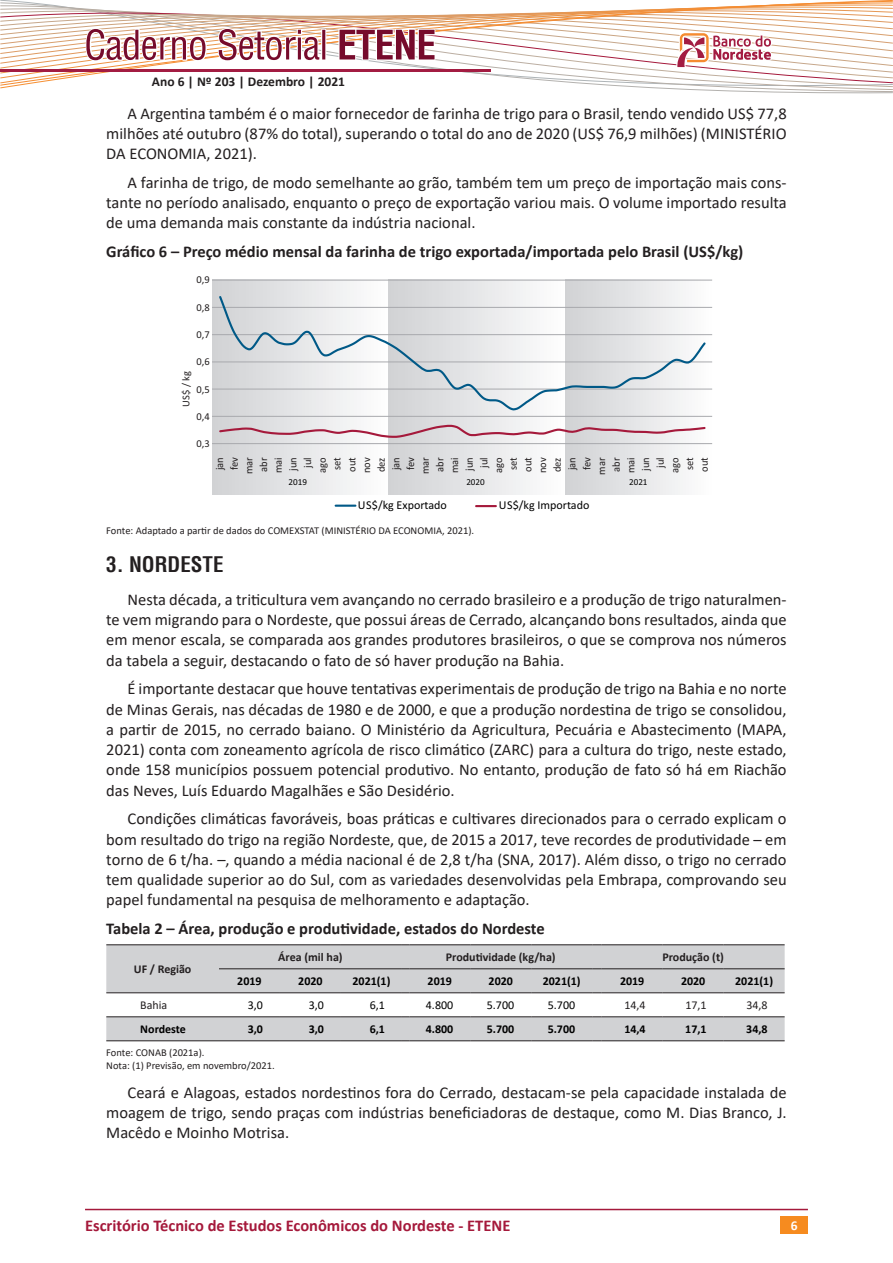
<style>
.page{position:relative;width:893px;height:1263px;background:#fff}
.page>*{position:absolute;margin:0;border:0;box-sizing:border-box;transform-origin:0 0}
.CS_Titulo_2{font:700 condensed 21px "Helvetica";color:#231f20}
.CS_Corpo_normal{font:16.5px/20.2px "Calibri";color:#231f20;text-align:justify}
.CS_Tit_fig_grar{font:700 16.5px "Calibri";color:#231f20}
.t1{font:700 16.5px "Calibri";color:#a5193b}
.t2{font:700 13.5px "Calibri";color:#231f20}
.t3{font:700 13.5px "Calibri";color:#fff}
.CS_Tab{font:700 12px "Calibri";color:#000}
.CS_Tab-2{font:12px "Calibri";color:#000}
.CS_Tab-3{font:700 12px "Calibri";color:#231f20}
.CS_Tab-4{font:12px "Calibri";color:#231f20}
.t4{font:10.95px/14.7px "Calibri";color:#231f20;text-align:right;scale:.96 1}
.CS_Fonte{font:10.5px/12.6px "Calibri";color:#231f20}
.t5{font:9.15px "Calibri";color:#000}
</style>
<div class="page">
<div style="left:781px;top:1216px;width:27px;height:17px;background:#f68b1f"></div>
<hr style="left:85px;top:1209px;width:723px;height:1px;background:#a5193b">
<svg style="left:0;top:0;width:893px;height:335px"></svg>
<hr style="left:0;top:70px;width:490px;height:2px;background:#a31c42">
<div style="left:212px;top:280px;width:176px;height:215px;background:linear-gradient(to right,#d0d1d4,#fdfdfd)"></div>
<div style="left:565px;top:280px;width:147px;height:215px;background:linear-gradient(to right,#d0d1d4,#fdfdfd)"></div>
<div style="left:388px;top:280px;width:177px;height:215px;background:linear-gradient(to right,#d0d1d4,#fdfdfe)"></div>
<hr style="left:212px;top:416px;width:500px;height:1px;background:#a8a9ad">
<hr style="left:212px;top:389px;width:500px;height:1px;background:#a8a9ad">
<hr style="left:212px;top:361px;width:500px;height:1px;background:#a8a9ad">
<hr style="left:212px;top:334px;width:500px;height:1px;background:#a8a9ad">
<hr style="left:212px;top:307px;width:500px;height:1px;background:#a8a9ad">
<hr style="left:212px;top:280px;width:500px;height:1px;background:#a8a9ad">
<hr style="left:212px;top:443px;width:500px;height:1px;background:#a8a9ad">
<svg style="left:217px;top:294px;width:490px;height:117px"></svg>
<svg style="left:218px;top:423px;width:489px;height:16px"></svg>
<svg style="left:336px;top:505px;width:19px;height:2px"></svg>
<hr style="left:476px;top:505px;width:20px;height:2px;background:#a5193b">
<div style="left:106px;top:945px;width:679px;height:95px;background:#d1d2d4"></div>
<hr style="left:106px;top:944px;width:113px;height:1px;background:#231f20">
<hr style="left:219px;top:944px;width:61px;height:1px;background:#231f20">
<hr style="left:280px;top:944px;width:61px;height:1px;background:#231f20">
<hr style="left:341px;top:944px;width:61px;height:1px;background:#231f20">
<hr style="left:409px;top:944px;width:61px;height:1px;background:#231f20">
<hr style="left:470px;top:944px;width:61px;height:1px;background:#231f20">
<hr style="left:531px;top:944px;width:61px;height:1px;background:#231f20">
<hr style="left:602px;top:944px;width:61px;height:1px;background:#231f20">
<hr style="left:663px;top:944px;width:61px;height:1px;background:#231f20">
<hr style="left:724px;top:944px;width:61px;height:1px;background:#231f20">
<hr style="left:219px;top:968px;width:61px;height:1px;background:#231f20">
<hr style="left:280px;top:968px;width:61px;height:1px;background:#231f20">
<hr style="left:341px;top:968px;width:61px;height:1px;background:#231f20">
<hr style="left:409px;top:968px;width:61px;height:1px;background:#231f20">
<hr style="left:470px;top:968px;width:61px;height:1px;background:#231f20">
<hr style="left:531px;top:968px;width:61px;height:1px;background:#231f20">
<hr style="left:602px;top:968px;width:61px;height:1px;background:#231f20">
<hr style="left:663px;top:968px;width:61px;height:1px;background:#231f20">
<hr style="left:724px;top:968px;width:61px;height:1px;background:#231f20">
<svg style="left:106px;top:992px;width:679px;height:25px"></svg>
<hr style="left:602px;top:1016px;width:61px;height:1px;background:#231f20">
<hr style="left:663px;top:1016px;width:61px;height:1px;background:#231f20">
<hr style="left:724px;top:1016px;width:61px;height:1px;background:#231f20">
<hr style="left:106px;top:1040px;width:113px;height:1px;background:#231f20">
<hr style="left:219px;top:1040px;width:61px;height:1px;background:#231f20">
<hr style="left:280px;top:1040px;width:61px;height:1px;background:#231f20">
<hr style="left:341px;top:1040px;width:61px;height:1px;background:#231f20">
<hr style="left:409px;top:1040px;width:61px;height:1px;background:#231f20">
<hr style="left:470px;top:1040px;width:61px;height:1px;background:#231f20">
<hr style="left:531px;top:1040px;width:61px;height:1px;background:#231f20">
<hr style="left:602px;top:1040px;width:61px;height:1px;background:#231f20">
<hr style="left:663px;top:1040px;width:61px;height:1px;background:#231f20">
<hr style="left:724px;top:1040px;width:61px;height:1px;background:#231f20">
<p class="t2" style="left:152px;top:72px;width:195px">Ano 6 | Nº 203 | Dezembro | 2021</p>
<p class="CS_Corpo_normal" style="left:106px;top:103px;width:682px;text-indent:21px">A Argentina também é o maior fornecedor de farinha de trigo para o Brasil, tendo vendido US$ 77,8 milhões até outubro (87% do total), superando o total do ano de 2020 (US$ 76,9 milhões) (MINISTÉRIO DA ECONOMIA, 2021).</p>
<p class="CS_Corpo_normal" style="left:106px;top:172px;width:682px;text-indent:21px">A farinha de trigo, de modo semelhante ao grão, também tem um preço de importação mais cons&shy;tante no período analisado, enquanto o preço de exportação variou mais. O volume importado resulta de uma demanda mais constante da indústria nacional.</p>
<p class="CS_Tit_fig_grar" style="left:106px;top:240px;width:639px">Gráfico 6 – Preço médio mensal da farinha de trigo exportada/importada pelo Brasil (US$/kg)</p>
<p class="CS_Fonte" style="left:196px;top:274px;width:15px">0,9</p>
<p class="CS_Fonte" style="left:196px;top:301px;width:15px">0,8</p>
<p class="CS_Fonte" style="left:196px;top:329px;width:15px">0,7</p>
<p class="CS_Fonte" style="left:196px;top:356px;width:15px">0,6</p>
<p class="CS_Fonte" style="left:196px;top:383px;width:15px">0,5</p>
<p class="CS_Fonte" style="left:196px;top:411px;width:15px">0,4</p>
<p class="CS_Fonte" style="left:196px;top:438px;width:15px">0,3</p>
<p class="CS_Fonte" style="left:180px;top:407px;width:38px;rotate:-90deg">US$ / kg</p>
<p class="t4" style="left:213px;top:474px;width:19px;rotate:-90deg">jan fev mar abr mai jun jul ago set out nov dez jan fev mar abr mai jun jul ago set out nov dez jan fev mar abr mai jun jul ago set out</p>
<p class="CS_Tab-2" style="left:358px;top:500px;width:91px">US$/kg Exportado</p>
<p class="CS_Tab-2" style="left:499px;top:500px;width:92px">US$/kg Importado</p>
<p class="t5" style="left:288px;top:479px;width:20px">2019</p>
<p class="t5" style="left:466px;top:479px;width:20px">2020</p>
<p class="t5" style="left:629px;top:479px;width:20px">2021</p>
<p class="CS_Fonte" style="left:106px;top:524px;width:369px">Fonte: Adaptado a partir de dados do COMEXSTAT (MINISTÉRIO DA ECONOMIA, 2021).</p>
<p class="CS_Titulo_2" style="left:106px;top:551px;width:119px">3. NORDESTE</p>
<p class="CS_Corpo_normal" style="left:106px;top:589px;width:682px;text-indent:21px">Nesta década, a triticultura vem avançando no cerrado brasileiro e a produção de trigo naturalmen&shy;te vem migrando para o Nordeste, que possui áreas de Cerrado, alcançando bons resultados, ainda que em menor escala, se comparada aos grandes produtores brasileiros, o que se comprova nos números da tabela a seguir, destacando o fato de só haver produção na Bahia.</p>
<p class="CS_Corpo_normal" style="left:106px;top:678px;width:682px;text-indent:21px">É importante destacar que houve tentativas experimentais de produção de trigo na Bahia e no norte de Minas Gerais, nas décadas de 1980 e de 2000, e que a produção nordestina de trigo se consolidou, a partir de 2015, no cerrado baiano. O Ministério da Agricultura, Pecuária e Abastecimento (MAPA, 2021) conta com zoneamento agrícola de risco climático (ZARC) para a cultura do trigo, neste estado, onde 158 municípios possuem potencial produtivo. No entanto, produção de fato só há em Riachão das Neves, Luís Eduardo Magalhães e São Desidério.</p>
<p class="CS_Corpo_normal" style="left:106px;top:808px;width:682px;text-indent:21px">Condições climáticas favoráveis, boas práticas e cultivares direcionados para o cerrado explicam o bom resultado do trigo na região Nordeste, que, de 2015 a 2017, teve recordes de produtividade – em torno de 6 t/ha. –, quando a média nacional é de 2,8 t/ha (SNA, 2017). Além disso, o trigo no cerrado tem qualidade superior ao do Sul, com as variedades desenvolvidas pela Embrapa, comprovando seu papel fundamental na pesquisa de melhoramento e adaptação.</p>
<p class="CS_Tit_fig_grar" style="left:106px;top:917px;width:440px">Tabela 2 – Área, produção e produtividade, estados do Nordeste</p>
<p class="CS_Tab-3" style="left:134px;top:961px;width:59px">UF / Região</p>
<p class="CS_Tab-3" style="left:278px;top:949px;width:66px">Área (mil ha)</p>
<p class="CS_Tab-3" style="left:446px;top:949px;width:111px">Produtividade (kg/ha)</p>
<p class="CS_Tab-3" style="left:662px;top:949px;width:63px">Produção (t)</p>
<p class="CS_Tab" style="left:237px;top:973px;width:26px">2019</p>
<p class="CS_Tab" style="left:298px;top:973px;width:26px">2020</p>
<p class="CS_Tab" style="left:352px;top:973px;width:39px">2021(1)</p>
<p class="CS_Tab" style="left:428px;top:973px;width:26px">2019</p>
<p class="CS_Tab" style="left:489px;top:973px;width:26px">2020</p>
<p class="CS_Tab" style="left:543px;top:973px;width:39px">2021(1)</p>
<p class="CS_Tab" style="left:620px;top:973px;width:26px">2019</p>
<p class="CS_Tab" style="left:681px;top:973px;width:26px">2020</p>
<p class="CS_Tab" style="left:735px;top:973px;width:39px">2021(1)</p>
<p class="CS_Tab-4" style="left:140px;top:997px;width:29px">Bahia</p>
<p class="CS_Tab-2" style="left:248px;top:997px;width:17px">3,0</p>
<p class="CS_Tab-2" style="left:309px;top:997px;width:17px">3,0</p>
<p class="CS_Tab-2" style="left:370px;top:997px;width:17px">6,1</p>
<p class="CS_Tab-2" style="left:426px;top:997px;width:29px">4.800</p>
<p class="CS_Tab-2" style="left:487px;top:997px;width:29px">5.700</p>
<p class="CS_Tab-2" style="left:548px;top:997px;width:29px">5.700</p>
<p class="CS_Tab-4" style="left:624px;top:997px;width:23px">14,4</p>
<p class="CS_Tab-4" style="left:685px;top:997px;width:23px">17,1</p>
<p class="CS_Tab-4" style="left:746px;top:997px;width:23px">34,8</p>
<p class="CS_Tab" style="left:140px;top:1021px;width:47px">Nordeste</p>
<p class="CS_Tab" style="left:248px;top:1021px;width:17px">3,0</p>
<p class="CS_Tab" style="left:309px;top:1021px;width:17px">3,0</p>
<p class="CS_Tab" style="left:370px;top:1021px;width:17px">6,1</p>
<p class="CS_Tab" style="left:426px;top:1021px;width:29px">4.800</p>
<p class="CS_Tab" style="left:487px;top:1021px;width:29px">5.700</p>
<p class="CS_Tab" style="left:548px;top:1021px;width:29px">5.700</p>
<p class="CS_Tab" style="left:624px;top:1021px;width:23px">14,4</p>
<p class="CS_Tab" style="left:685px;top:1021px;width:23px">17,1</p>
<p class="CS_Tab" style="left:746px;top:1021px;width:23px">34,8</p>
<p class="CS_Fonte" style="left:106px;top:1046px;width:170px">Fonte: CONAB (2021a).<br>Nota: (1) Previsão, em novembro/2021.</p>
<p class="CS_Corpo_normal" style="left:106px;top:1082px;width:682px;text-indent:21px">Ceará e Alagoas, estados nordestinos fora do Cerrado, destacam-se pela capacidade instalada de moagem de trigo, sendo praças com indústrias beneficiadoras de destaque, como M. Dias Branco, J.<br>Macêdo e Moinho Motrisa.</p>
<p class="t1" style="left:85px;top:1213px;width:427px">Escritório Técnico de Estudos Econômicos do Nordeste - ETENE</p>
<p class="t3" style="left:791px;top:1216px;width:8px">6</p>
</div>
